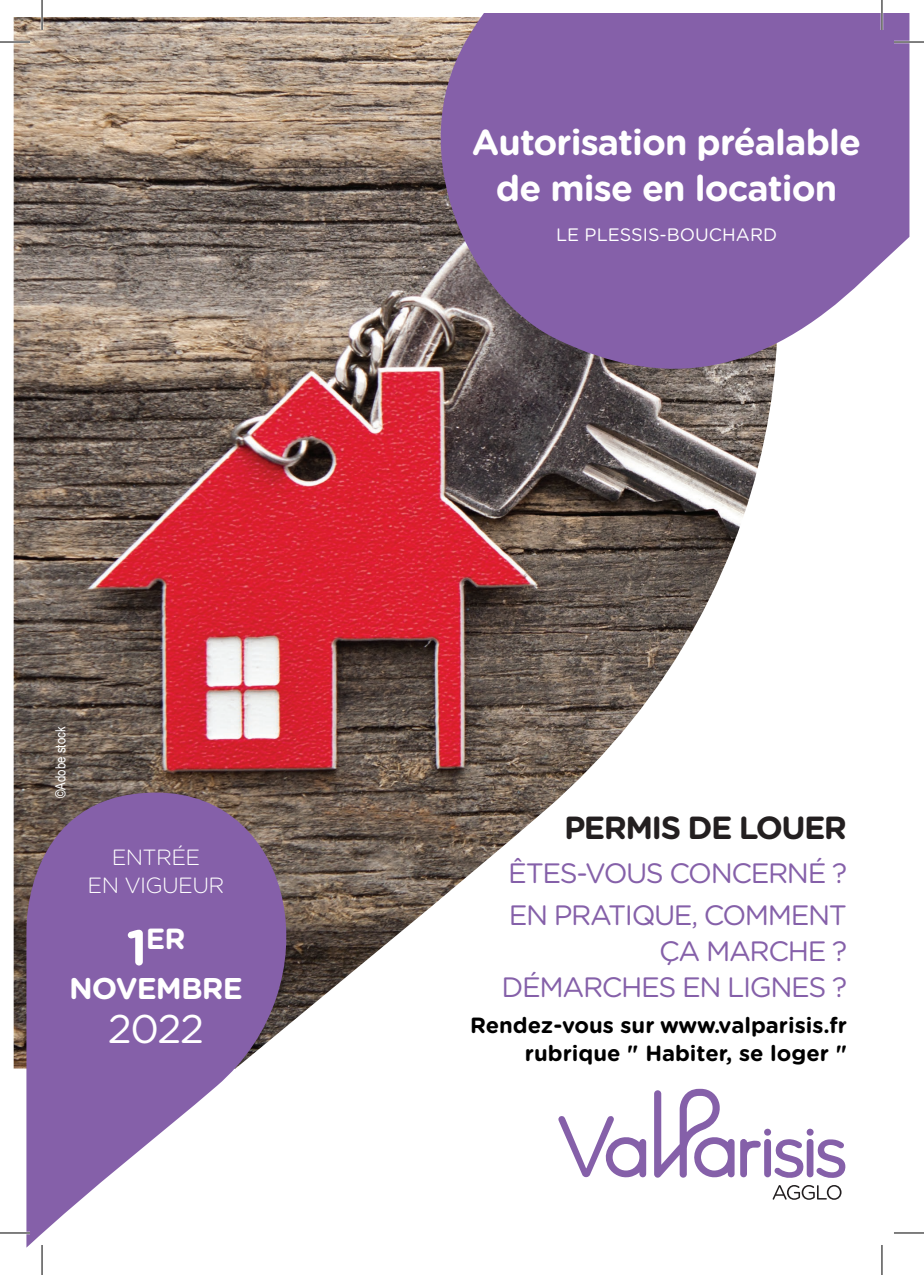
<style>
.page{position:relative;width:924px;height:1275px;background:#fff}
.page>*{position:absolute;margin:0;border:0;box-sizing:border-box;transform-origin:0 0}
.t1{font:40px "Gotham Rounded";color:#fff}
.t2{font:700 36px "Gotham Rounded";letter-spacing:-.025em;color:#fff}
.t3{font:700 32px "Gotham Rounded";letter-spacing:-.05em;color:#231f20}
.t4{font:700 30px "Gotham Rounded";letter-spacing:-.03em;color:#fff}
.t5{font:700 29.2px "Gotham Rounded";color:#fff}
.t6{font:28px "Gotham Rounded";letter-spacing:-.05em;color:#8560a9}
.t7{font:700 22px "Gotham Rounded";color:#000}
.t8{font:300 22px "Gotham Rounded";letter-spacing:-.03em;color:#fff}
.t9{font:18px "Gotham Rounded";color:#fff}
.t10{font:14px "Arial Narrow";color:#fff}
.s1{font-size:50px}
</style>
<div class="page">
<img style="left:14px;top:17px;width:759px;height:1051px">
<svg style="left:402px;top:14px;width:507px;height:377px;background:#8c6ea3"></svg>
<svg style="left:24px;top:792px;width:309px;height:455px;fill:#8560a9"></svg>
<svg style="left:772px;top:1185px;width:69px;height:14px"></svg>
<svg style="left:558px;top:1116px;width:88px;height:62px"></svg>
<svg style="left:654px;top:1088px;width:191px;height:90px"></svg>
<hr style="left:0;top:41px;width:30px;height:2px;background:#fff">
<hr style="left:893px;top:41px;width:30px;height:2px;background:#fff">
<hr style="left:0;top:1231px;width:30px;height:3px;background:#fff">
<hr style="left:41px;top:0;width:2px;height:30px;background:#fff">
<hr style="left:41px;top:1245px;width:2px;height:30px;background:#fff">
<hr style="left:880px;top:0;width:2px;height:30px;background:#fff">
<hr style="left:0;top:42px;width:30px;height:1px;background:#000">
<hr style="left:893px;top:42px;width:30px;height:1px;background:#000">
<hr style="left:0;top:1232px;width:30px;height:1px;background:#000">
<hr style="left:893px;top:1232px;width:30px;height:1px;background:#000">
<hr style="left:42px;top:0;width:1px;height:30px;background:#000">
<hr style="left:42px;top:1245px;width:1px;height:30px;background:#000">
<hr style="left:881px;top:0;width:1px;height:30px;background:#000">
<hr style="left:881px;top:1245px;width:1px;height:30px;background:#000">
<p class="t10" style="left:50px;top:798px;width:73px;rotate:-90deg">©Adobe stock</p>
<p class="t8" style="left:112px;top:842px;width:90px">ENTRÉE</p>
<p class="t8" style="left:88px;top:870px;width:138px">EN VIGUEUR</p>
<p class="t5" style="left:126px;top:917px;width:61px"><span class="s1">1</span>ER</p>
<p class="t4" style="left:69px;top:966px;width:175px">NOVEMBRE</p>
<p class="t1" style="left:108px;top:1001px;width:98px">2022</p>
<p class="t2" style="left:471px;top:116px;width:390px">Autorisation préalable</p>
<p class="t2" style="left:495px;top:162px;width:342px">de mise en location</p>
<p class="t9" style="left:555px;top:222px;width:222px">LE PLESSIS-BOUCHARD</p>
<p class="t3" style="left:564px;top:804px;width:284px">PERMIS DE LOUER</p>
<p class="t6" style="left:508px;top:854px;width:340px">ÊTES-VOUS CONCERNÉ ?</p>
<p class="t6" style="left:508px;top:896px;width:340px">EN PRATIQUE, COMMENT</p>
<p class="t6" style="left:659px;top:932px;width:189px">ÇA MARCHE ?</p>
<p class="t6" style="left:501px;top:968px;width:347px">DÉMARCHES EN LIGNES ?</p>
<p class="t7" style="left:470px;top:1009px;width:378px">Rendez-vous sur www.valparisis.fr</p>
<p class="t7" style="left:524px;top:1037px;width:323px">rubrique " Habiter, se loger "</p>
</div>
